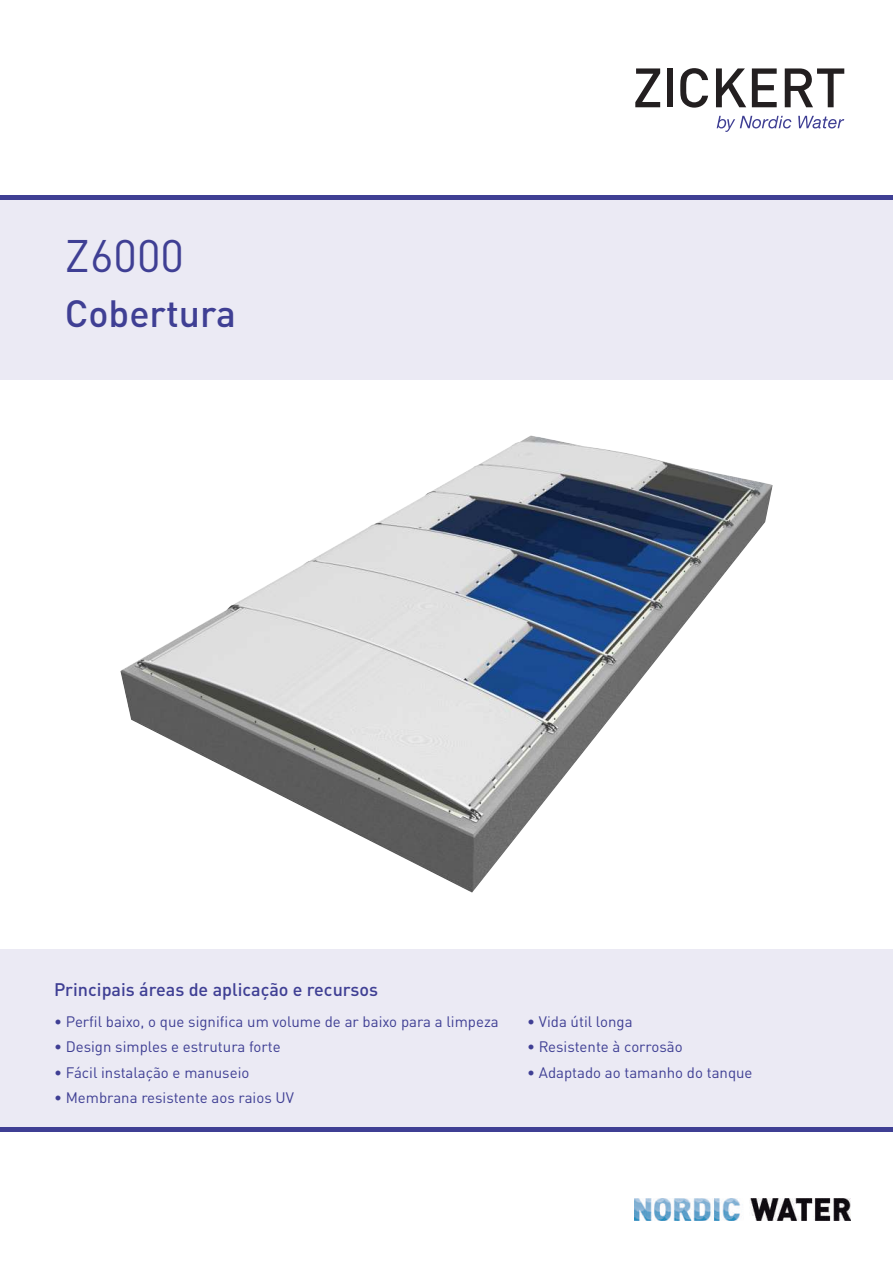
<style>
.page{position:relative;width:893px;height:1263px;background:#fff}
.page>*{position:absolute;margin:0;border:0;box-sizing:border-box;transform-origin:0 0}
.t1{font:45px "DIN Pro";color:#3f3f94}
.t2{font:500 37.5px "DIN Pro";color:#3f3f94}
.t3{font:500 18px "DIN Pro";color:#3f3f94}
.t4{font:15px "DIN Pro";color:#3f3f94}
</style>
<div class="page">
<div style="left:0;top:948px;width:893px;height:179px;background:#ebeaf4"></div>
<div style="left:0;top:199px;width:893px;height:180px;background:#ebeaf4"></div>
<img style="left:120px;top:435px;width:653px;height:457px">
<svg style="left:635px;top:68px;width:25px;height:39px"></svg>
<div style="left:667px;top:68px;width:6px;height:39px;background:#231f20"></div>
<svg style="left:680px;top:68px;width:28px;height:40px"></svg>
<svg style="left:716px;top:68px;width:30px;height:39px"></svg>
<svg style="left:752px;top:68px;width:25px;height:39px"></svg>
<svg style="left:785px;top:68px;width:59px;height:39px"></svg>
<svg style="left:717px;top:116px;width:74px;height:16px"></svg>
<svg style="left:798px;top:116px;width:46px;height:12px"></svg>
<hr style="left:0;top:195px;width:893px;height:4px;background:#3f3f94">
<div style="left:0;top:1127px;width:893px;height:5px;background:#3f3f94"></div>
<img style="left:634px;top:1198px;width:216px;height:22px">
<h1 class="t1" style="left:65px;top:221px;width:121px">Z6000</h1>
<h2 class="t2" style="left:65px;top:283px;width:173px">Cobertura</h2>
<p class="t3" style="left:54px;top:975px;width:326px">Principais áreas de aplicação e recursos</p>
<p class="t4" style="left:54px;top:1009px;width:446px">• Perfil baixo, o que significa um volume de ar baixo para a limpeza</p>
<p class="t4" style="left:54px;top:1035px;width:228px">• Design simples e estrutura forte</p>
<p class="t4" style="left:54px;top:1060px;width:197px">• Fácil instalação e manuseio</p>
<p class="t4" style="left:54px;top:1086px;width:241px">• Membrana resistente aos raios UV</p>
<p class="t4" style="left:527px;top:1009px;width:107px">• Vida útil longa</p>
<p class="t4" style="left:527px;top:1035px;width:157px">• Resistente à corrosão</p>
<p class="t4" style="left:527px;top:1060px;width:227px">• Adaptado ao tamanho do tanque</p>
</div>
